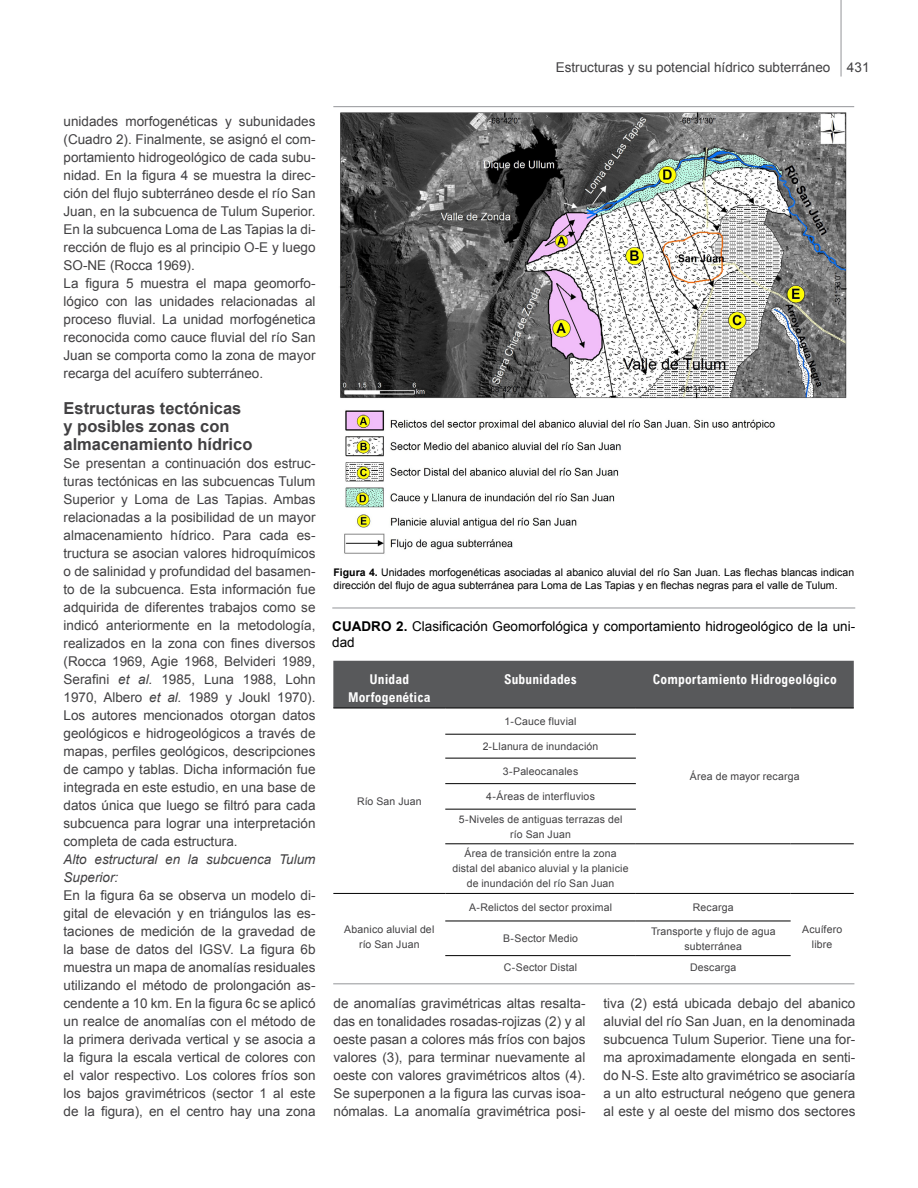
<style>
.page{position:relative;width:918px;height:1188px;background:#fff}
.page>*{position:absolute;margin:0;border:0;box-sizing:border-box;transform-origin:0 0}
.t1{font:700 16.5px/18px "Arial";color:#414042}
.t2{font:13.5px/18px "Arial";color:#414042;text-align:justify}
.t3{font:13.5px/16.2px "Arial";color:#000}
.t4{font:700 condensed 13.5px/18px "Arial";letter-spacing:.01em;color:#fff;text-align:center}
.t5{font:italic 13.5px/18px "Arial";color:#414042}
.t6{font:10.5px/15px "Arial";letter-spacing:.015em;color:#414042;text-align:center}
.t7{font:10.5px/13.5px "Arial";color:#000}
.s1{font-style:italic}
.s2{font-weight:700}
</style>
<div class="page">
<hr style="left:841px;top:0;width:1px;height:77px;background:#939598">
<hr style="left:333px;top:106px;width:521px;height:1px;background:#939598">
<img style="left:340px;top:112px;width:507px;height:442px">
<hr style="left:332px;top:608px;width:523px;height:1px;background:#939598">
<hr style="left:333px;top:983px;width:521px;height:1px;background:#939598">
<div style="left:333px;top:661px;width:521px;height:47px;background:#58595b"></div>
<hr style="left:333px;top:708px;width:112px;height:1px;background:#000">
<hr style="left:445px;top:708px;width:191px;height:1px;background:#000">
<hr style="left:636px;top:708px;width:155px;height:1px;background:#000">
<hr style="left:791px;top:708px;width:63px;height:1px;background:#000">
<hr style="left:445px;top:734px;width:191px;height:1px;background:#000">
<hr style="left:445px;top:758px;width:191px;height:1px;background:#000">
<hr style="left:445px;top:783px;width:191px;height:1px;background:#000">
<hr style="left:445px;top:809px;width:191px;height:1px;background:#000">
<hr style="left:445px;top:844px;width:191px;height:1px;background:#000">
<hr style="left:636px;top:844px;width:155px;height:1px;background:#000">
<hr style="left:791px;top:844px;width:63px;height:1px;background:#000">
<hr style="left:333px;top:893px;width:112px;height:1px;background:#000">
<hr style="left:445px;top:893px;width:191px;height:1px;background:#000">
<hr style="left:636px;top:893px;width:155px;height:1px;background:#000">
<hr style="left:791px;top:893px;width:63px;height:1px;background:#000">
<hr style="left:445px;top:921px;width:191px;height:1px;background:#000">
<hr style="left:636px;top:921px;width:155px;height:1px;background:#000">
<hr style="left:445px;top:955px;width:191px;height:1px;background:#000">
<hr style="left:636px;top:955px;width:155px;height:1px;background:#000">
<p class="t2" style="left:64px;top:112px;width:253px;text-align:left">unidades morfogenéticas y subunidades (Cuadro 2). Finalmente, se asignó el com&shy;portamiento hidrogeológico de cada subu&shy;nidad. En la figura 4 se muestra la direc&shy;ción del flujo subterráneo desde el río San Juan, en la subcuenca de Tulum Superior.<br>En la subcuenca Loma de Las Tapias la di&shy;rección de flujo es al principio O-E y luego SO-NE (Rocca 1969).<br>La figura 5 muestra el mapa geomorfo&shy;lógico con las unidades relacionadas al proceso fluvial. La unidad morfogénetica reconocida como cauce fluvial del río San Juan se comporta como la zona de mayor recarga del acuífero subterráneo.</p>
<p class="t1" style="left:64px;top:400px;width:190px">Estructuras tectónicas y posibles zonas con almacenamiento hídrico</p>
<p class="t2" style="left:64px;top:454px;width:253px">Se presentan a continuación dos estruc&shy;turas tectónicas en las subcuencas Tulum Superior y Loma de Las Tapias. Ambas relacionadas a la posibilidad de un mayor almacenamiento hídrico. Para cada es&shy;tructura se asocian valores hidroquímicos o de salinidad y profundidad del basamen&shy;to de la subcuenca. Esta información fue adquirida de diferentes trabajos como se indicó anteriormente en la metodología, realizados en la zona con fines diversos (Rocca 1969, Agie 1968, Belvideri 1989, Serafini <span class="s1">et al.</span> 1985, Luna 1988, Lohn 1970, Albero <span class="s1">et al.</span> 1989 y Joukl 1970).<br>Los autores mencionados otorgan datos geológicos e hidrogeológicos a través de mapas, perfiles geológicos, descripciones de campo y tablas. Dicha información fue integrada en este estudio, en una base de datos única que luego se filtró para cada subcuenca para lograr una interpretación completa de cada estructura.</p>
<p class="t5" style="left:64px;top:850px;width:253px">Alto estructural en la subcuenca Tulum<br>Superior:</p>
<p class="t2" style="left:64px;top:886px;width:253px">En la figura 6a se observa un modelo di&shy;gital de elevación y en triángulos las es&shy;taciones de medición de la gravedad de la base de datos del IGSV. La figura 6b muestra un mapa de anomalías residuales utilizando el método de prolongación as&shy;cendente a 10 km. En la figura 6c se aplicó un realce de anomalías con el método de la primera derivada vertical y se asocia a la figura la escala vertical de colores con el valor respectivo. Los colores fríos son los bajos gravimétricos (sector 1 al este de la figura), en el centro hay una zona</p>
<p class="t2" style="left:556px;top:58px;width:315px">Estructuras y su potencial hídrico subterráneo 431</p>
<p class="t7" style="left:334px;top:566px;width:522px"><span class="s2">Figura 4.</span> Unidades morfogenéticas asociadas al abanico aluvial del río San Juan. Las flechas blancas indican dirección del flujo de agua subterránea para Loma de Las Tapias y en flechas negras para el valle de Tulum.</p>
<p class="t3" style="left:332px;top:618px;width:524px"><span class="s2">CUADRO 2.</span> Clasificación Geomorfológica y comportamiento hidrogeológico de la uni&shy;dad</p>
<p class="t4" style="left:348px;top:670px;width:84px">Unidad<br>Morfogenética</p>
<p class="t4" style="left:504px;top:670px;width:74px">Subunidades</p>
<p class="t4" style="left:653px;top:670px;width:186px">Comportamiento Hidrogeológico</p>
<p class="t6" style="left:357px;top:793px;width:66px">Río San Juan</p>
<p class="t6" style="left:344px;top:922px;width:92px">Abanico aluvial del río San Juan</p>
<p class="t6" style="left:505px;top:714px;width:73px">1-Cauce fluvial</p>
<p class="t6" style="left:483px;top:739px;width:117px">2-Llanura de inundación</p>
<p class="t6" style="left:503px;top:764px;width:77px">3-Paleocanales</p>
<p class="t6" style="left:459px;top:785px;width:165px;line-height:22.5px">4-Áreas de interfluvios<br>5-Niveles de antiguas terrazas del</p>
<p class="t6" style="left:465px;top:824px;width:153px;line-height:19.6px">río San Juan<br>Área de transición entre la zona</p>
<p class="t6" style="left:452px;top:861px;width:178px">distal del abanico aluvial y la planicie de inundación del río San Juan</p>
<p class="t6" style="left:690px;top:769px;width:111px">Área de mayor recarga</p>
<p class="t6" style="left:469px;top:900px;width:145px">A-Relictos del sector proximal</p>
<p class="t6" style="left:693px;top:900px;width:42px">Recarga</p>
<p class="t6" style="left:503px;top:931px;width:77px">B-Sector Medio</p>
<p class="t6" style="left:651px;top:924px;width:126px">Transporte y flujo de agua subterránea</p>
<p class="t6" style="left:504px;top:960px;width:75px">C-Sector Distal</p>
<p class="t6" style="left:690px;top:960px;width:48px">Descarga</p>
<p class="t6" style="left:802px;top:922px;width:42px">Acuífero libre</p>
<p class="t2" style="left:334px;top:994px;width:253px">de anomalías gravimétricas altas resalta&shy;das en tonalidades rosadas-rojizas (2) y al oeste pasan a colores más fríos con bajos valores (3), para terminar nuevamente al oeste con valores gravimétricos altos (4).<br>Se superponen a la figura las curvas isoa&shy;nómalas. La anomalía gravimétrica posi-</p>
<p class="t2" style="left:604px;top:994px;width:253px">tiva (2) está ubicada debajo del abanico aluvial del río San Juan, en la denominada subcuenca Tulum Superior. Tiene una for&shy;ma aproximadamente elongada en senti&shy;do N-S. Este alto gravimétrico se asociaría a un alto estructural neógeno que genera al este y al oeste del mismo dos sectores</p>
</div>
